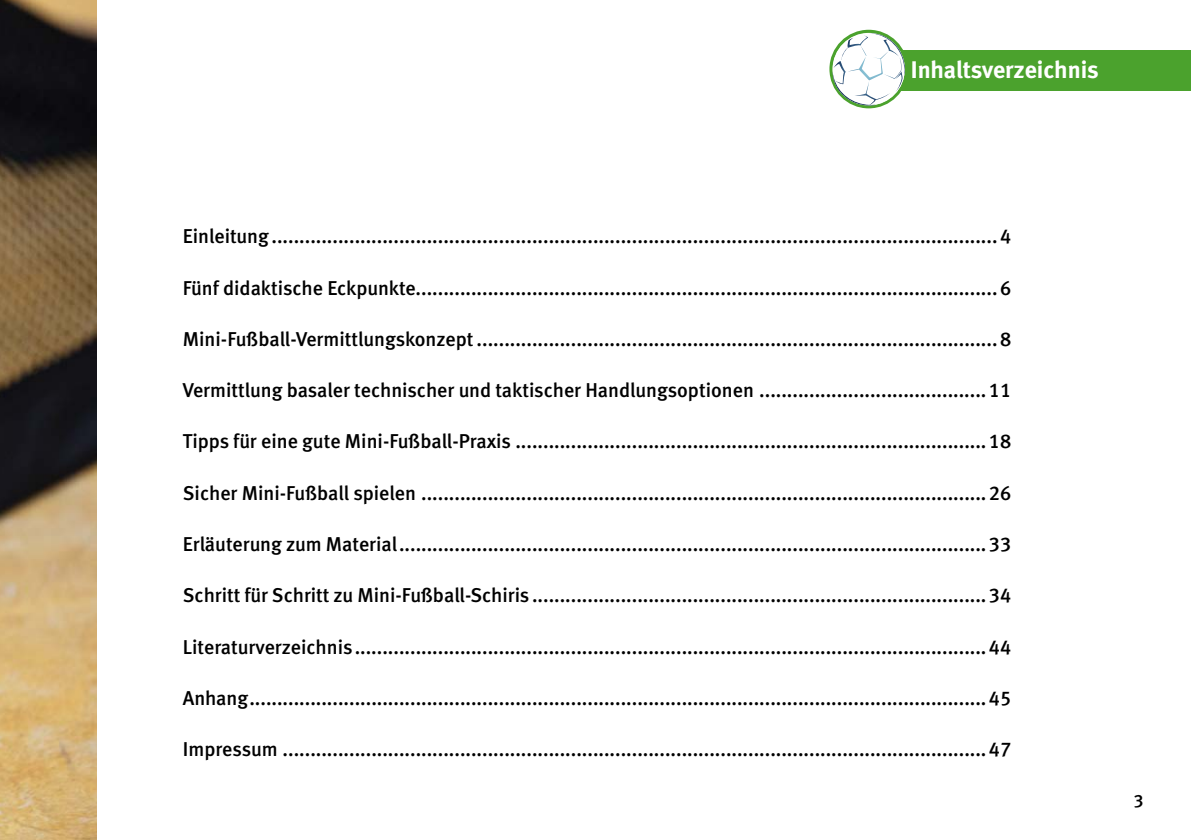
<style>
.page{position:relative;width:1191px;height:840px;background:#fff}
.page>*{position:absolute;margin:0;border:0;box-sizing:border-box;transform-origin:0 0}
.Fußball_Broschüre_Kolumnentitel_re{font:700 24px "DGUV Meta";color:#fff}
._02_Fließtext_Fließtext{font:500 20px "DGUV Meta";color:#000}
.t1{font:500 18px "DGUV Meta";color:#000}
</style>
<div class="page">
<img style="left:0;top:0;width:96px;height:839px">
<div style="left:870px;top:50px;width:321px;height:40px;background:#4ba22d"></div>
<div style="left:829px;top:30px;width:79px;height:78px;border:3px solid #4ba22d;border-radius:50%"></div>
<svg style="left:832px;top:33px;width:74px;height:76px"></svg>
<p class="Fußball_Broschüre_Kolumnentitel_re" style="left:911px;top:55px;width:189px">Inhaltsverzeichnis</p>
<p class="_02_Fließtext_Fließtext" style="left:183px;top:225px;width:830px">Einleitung ...................................................................................................................................4</p>
<p class="_02_Fließtext_Fließtext" style="left:183px;top:276px;width:830px">Fünf didaktische Eckpunkte.........................................................................................................6</p>
<p class="_02_Fließtext_Fließtext" style="left:183px;top:327px;width:830px">Mini-Fußball-Vermittlungskonzept..............................................................................................8</p>
<p class="_02_Fließtext_Fließtext" style="left:183px;top:378px;width:830px">Vermittlung basaler technischer und taktischer Handlungsoptionen .........................................11</p>
<p class="_02_Fließtext_Fließtext" style="left:183px;top:429px;width:830px">Tipps für eine gute Mini-Fußball-Praxis .....................................................................................18</p>
<p class="_02_Fließtext_Fließtext" style="left:183px;top:481px;width:830px">Sicher Mini-Fußball spielen ......................................................................................................26</p>
<p class="_02_Fließtext_Fließtext" style="left:183px;top:532px;width:830px">Erläuterung zum Material..........................................................................................................33</p>
<p class="_02_Fließtext_Fließtext" style="left:183px;top:583px;width:830px">Schritt für Schritt zu Mini-Fußball-Schiris ..................................................................................34</p>
<p class="_02_Fließtext_Fließtext" style="left:183px;top:634px;width:830px">Literaturverzeichnis..................................................................................................................44</p>
<p class="_02_Fließtext_Fließtext" style="left:183px;top:685px;width:830px">Anhang.....................................................................................................................................45</p>
<p class="_02_Fließtext_Fließtext" style="left:183px;top:737px;width:830px">Impressum ...............................................................................................................................47</p>
<p class="t1" style="left:1134px;top:790px;width:11px">3</p>
</div>
